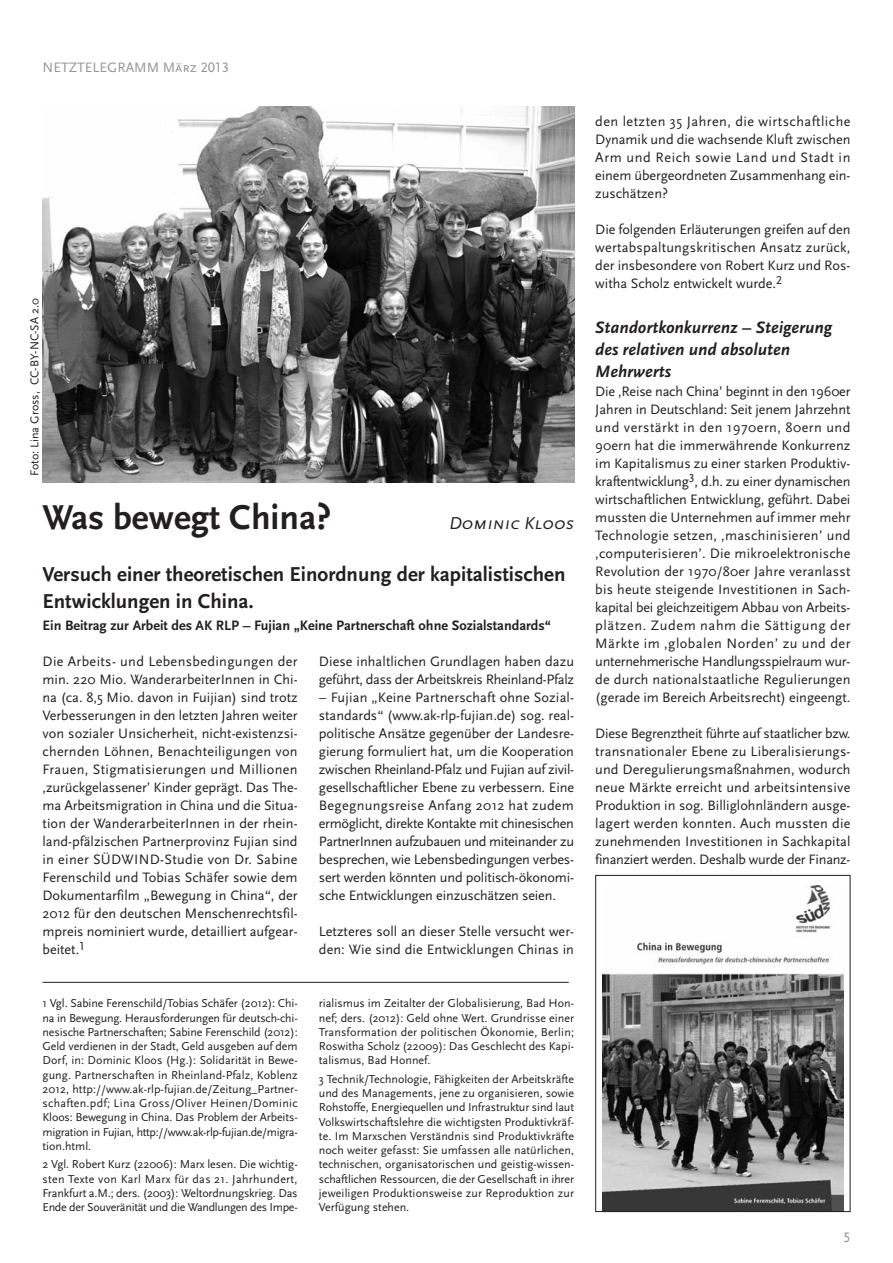
<style>
.page{position:relative;width:893px;height:1263px;background:#fff}
.page>*{position:absolute;margin:0;border:0;box-sizing:border-box;transform-origin:0 0}
.t1{font:700 36px "Scala Sans";color:#231f20}
.t2{font:700 21px/27px "Scala Sans";color:#231f20}
.t3{font:italic 18px "Scala Sans Caps";color:#231f20}
.t4{font:italic 700 17.25px/21.8px "Scala Sans";color:#231f20}
.t5{font:14.25px/18px "Scala Sans";color:#231f20;text-align:justify}
.t6{font:14.25px/18px "Scala Sans";letter-spacing:-.02em;color:#231f20}
.t7{font:700 14.25px "Scala Sans";color:#231f20}
.t8{font:14.25px "Scala Sans Caps";color:#939598}
.t9{font:12px/14.2px "Scala Sans";color:#231f20;text-align:justify}
</style>
<div class="page">
<img style="left:43px;top:106px;width:531px;height:376px">
<svg style="left:42px;top:875px;width:809px;height:337px"></svg>
<p class="t8" style="left:43px;top:59px;width:188px">NETZTELEGRAMM März 2013</p>
<p class="t9" style="left:29px;top:476px;width:179px;rotate:-90deg">Foto: Lina Gross, CC-BY-NC-SA 2.0</p>
<h1 class="t1" style="left:43px;top:502px;width:290px">Was bewegt China?</h1>
<p class="t3" style="left:449px;top:512px;width:126px">Dominic Kloos</p>
<h2 class="t2" style="left:43px;top:562px;width:525px">Versuch einer theoretischen Einordnung der kapitalistischen<br>Entwicklungen in China.</h2>
<p class="t7" style="left:43px;top:620px;width:510px">Ein Beitrag zur Arbeit des AK RLP – Fujian „Keine Partnerschaft ohne Sozialstandards“</p>
<p class="t6" style="left:319px;top:654px;width:257px">Diese inhaltlichen Grundlagen haben dazu geführt, dass der Arbeitskreis Rheinland-Pfalz</p>
<p class="t5" style="left:319px;top:690px;width:257px">– Fujian „Keine Partnerschaft ohne Sozial&shy;standards“ (www.ak-rlp-fujian.de) sog. real&shy;politische Ansätze gegenüber der Landesre&shy;gierung formuliert hat, um die Kooperation zwischen Rheinland-Pfalz und Fujian auf zivil&shy;gesellschaftlicher Ebene zu verbessern. Eine Begegnungsreise Anfang 2012 hat zudem ermöglicht, direkte Kontakte mit chinesischen PartnerInnen aufzubauen und miteinander zu besprechen, wie Lebensbedingungen verbes&shy;sert werden könnten und politisch-ökonomi&shy;sche Entwicklungen einzuschätzen seien.</p>
<p class="t5" style="left:319px;top:924px;width:257px">Letzteres soll an dieser Stelle versucht wer&shy;den: Wie sind die Entwicklungen Chinas in</p>
<p class="t5" style="left:43px;top:654px;width:257px">Die Arbeits- und Lebensbedingungen der min. 220 Mio. WanderarbeiterInnen in Chi&shy;na (ca. 8,5 Mio. davon in Fuijian) sind trotz Verbesserungen in den letzten Jahren weiter von sozialer Unsicherheit, nicht-existenzsi&shy;chernden Löhnen, Benachteiligungen von Frauen, Stigmatisierungen und Millionen ‚zurückgelassener’ Kinder geprägt. Das The&shy;ma Arbeitsmigration in China und die Situa&shy;tion der WanderarbeiterInnen in der rhein&shy;land-pfälzischen Partnerprovinz Fujian sind in einer SÜDWIND-Studie von Dr. Sabine Ferenschild und Tobias Schäfer sowie dem Dokumentarfilm „Bewegung in China“, der 2012 für den deutschen Menschenrechtsfil&shy;mpreis nominiert wurde, detailliert aufgear&shy;beitet.<sup>1</sup></p>
<p class="t9" style="left:43px;top:997px;width:257px">1 Vgl. Sabine Ferenschild/Tobias Schäfer (2012): Chi&shy;na in Bewegung. Herausforderungen für deutsch-chi&shy;nesische Partnerschaften; Sabine Ferenschild (2012):<br>Geld verdienen in der Stadt, Geld ausgeben auf dem Dorf, in: Dominic Kloos (Hg.): Solidarität in Bewe&shy;gung. Partnerschaften in Rheinland-Pfalz, Koblenz 2012, http://www.ak-rlp-fujian.de/Zeitung_Partner&shy;schaften.pdf; Lina Gross/Oliver Heinen/Dominic Kloos: Bewegung in China. Das Problem der Arbeits&shy;migration in Fujian, http://www.ak-rlp-fujian.de/migra&shy;tion.html.</p>
<p class="t9" style="left:43px;top:1158px;width:257px">2 Vgl. Robert Kurz (22006): Marx lesen. Die wichtig&shy;sten Texte von Karl Marx für das 21. Jahrhundert, Frankfurt a.M.; ders. (2003): Weltordnungskrieg. Das Ende der Souveränität und die Wandlungen des Impe-</p>
<p class="t9" style="left:319px;top:997px;width:257px">rialismus im Zeitalter der Globalisierung, Bad Hon&shy;nef; ders. (2012): Geld ohne Wert. Grundrisse einer Transformation der politischen Ökonomie, Berlin; Roswitha Scholz (22009): Das Geschlecht des Kapi&shy;talismus, Bad Honnef.</p>
<p class="t9" style="left:319px;top:1073px;width:257px">3 Technik/Technologie, Fähigkeiten der Arbeitskräfte und des Managements, jene zu organisieren, sowie Rohstoffe, Energiequellen und Infrastruktur sind laut Volkswirtschaftslehre die wichtigsten Produktivkräf&shy;te. Im Marxschen Verständnis sind Produktivkräfte noch weiter gefasst: Sie umfassen alle natürlichen, technischen, organisatorischen und geistig-wissen&shy;schaftlichen Ressourcen, die der Gesellschaft in ihrer jeweiligen Produktionsweise zur Reproduktion zur Verfügung stehen.</p>
<p class="t5" style="left:595px;top:114px;width:257px">den letzten 35 Jahren, die wirtschaftliche Dynamik und die wachsende Kluft zwischen Arm und Reich sowie Land und Stadt in einem übergeordneten Zusammenhang ein&shy;zuschätzen?</p>
<p class="t5" style="left:595px;top:222px;width:257px">Die folgenden Erläuterungen greifen auf den wertabspaltungskritischen Ansatz zurück, der insbesondere von Robert Kurz und Ros&shy;witha Scholz entwickelt wurde.<sup>2</sup></p>
<p class="t4" style="left:595px;top:318px;width:238px">Standortkonkurrenz – Steigerung des relativen und absoluten<br>Mehrwerts</p>
<p class="t5" style="left:595px;top:384px;width:257px">Die ‚Reise nach China’ beginnt in den 1960er Jahren in Deutschland: Seit jenem Jahrzehnt und verstärkt in den 1970ern, 80ern und 90ern hat die immerwährende Konkurrenz im Kapitalismus zu einer starken Produktiv&shy;kraftentwicklung<sup>3</sup>, d.h. zu einer dynamischen wirtschaftlichen Entwicklung, geführt. Dabei mussten die Unternehmen auf immer mehr Technologie setzen, ‚maschinisieren’ und ‚computerisieren’. Die mikroelektronische Revolution der 1970/80er Jahre veranlasst bis heute steigende Investitionen in Sach&shy;kapital bei gleichzeitigem Abbau von Arbeits&shy;plätzen. Zudem nahm die Sättigung der Märkte im ‚globalen Norden’ zu und der unternehmerische Handlungsspielraum wur&shy;de durch nationalstaatliche Regulierungen (gerade im Bereich Arbeitsrecht) eingeengt.</p>
<p class="t5" style="left:595px;top:726px;width:257px">Diese Begrenztheit führte auf staatlicher bzw. transnationaler Ebene zu Liberalisierungs&shy;und Deregulierungsmaßnahmen, wodurch neue Märkte erreicht und arbeitsintensive Produktion in sog. Billiglohnländern ausge&shy;lagert werden konnten. Auch mussten die zunehmenden Investitionen in Sachkapital finanziert werden. Deshalb wurde der Finanz-</p>
<p class="t8" style="left:843px;top:1229px;width:9px">5</p>
</div>
